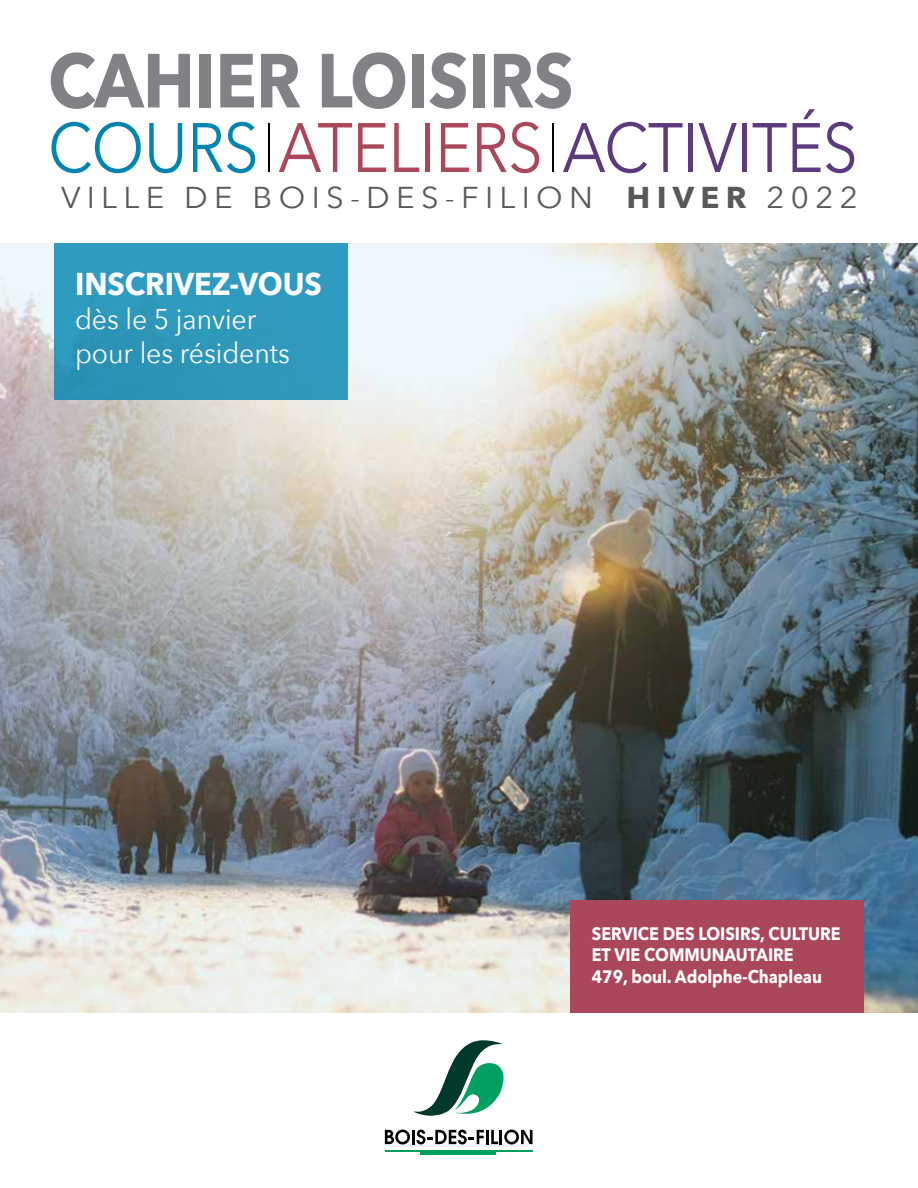
<style>
.page{position:relative;width:918px;height:1188px;background:#fff}
.page>*{position:absolute;margin:0;border:0;box-sizing:border-box;transform-origin:0 0}
.t1{font:700 75.75px "Avenir Next";letter-spacing:-.01em;color:#808285;scale:.9 1}
.t2{font:69.15px "Avenir Next";letter-spacing:-.01em;color:#5d3a7e;scale:.9 1}
.t3{font:700 31.5px "Avenir Next";letter-spacing:-.005em;color:#fff;scale:.94 1}
.t4{font:30.15px "Avenir Next";letter-spacing:.2em;color:#58595b;scale:1.04 1}
.t5{font:28.5px/34.2px "Avenir Next";letter-spacing:-.005em;color:#fff;scale:.94 1}
.t6{font:700 18px/21.6px "Avenir Next";letter-spacing:-.005em;color:#fff;scale:.9 1}
.s1{color:#0085b1}
.s2{font-weight:200;color:#000}
.s3{color:#aa475a}
.s4{font-weight:700}
</style>
<div class="page">
<img style="left:0;top:243px;width:918px;height:770px">
<div style="left:54px;top:243px;width:293px;height:157px;background:#2f9abd"></div>
<div style="left:571px;top:901px;width:293px;height:112px;background:#aa475a"></div>
<hr style="left:385px;top:1150px;width:147px;height:2px;background:#00a160">
<hr style="left:420px;top:1152px;width:76px;height:3px;background:#00a160">
<svg style="left:414px;top:1040px;width:90px;height:76px"></svg>
<svg style="left:385px;top:1130px;width:25px;height:15px"></svg>
<hr style="left:412px;top:1130px;width:3px;height:14px;background:#000">
<svg style="left:416px;top:1130px;width:117px;height:15px"></svg>
<h1 class="t1" style="left:48px;top:15px;width:586px">CAHIER LOISIRS</h1>
<h2 class="t2" style="left:48px;top:90px;width:901px"><span class="s1">COURS</span><span class="s2">I</span><span class="s3">ATELIERS</span><span class="s2">I</span>ACTIVITÉS</h2>
<h3 class="t4" style="left:61px;top:172px;width:768px">VILLE DE BOIS-DES-FILION <span class="s4">HIVER</span> 2022</h3>
<h3 class="t3" style="left:75px;top:256px;width:264px">INSCRIVEZ-VOUS</h3>
<h3 class="t5" style="left:75px;top:301px;width:230px">dès le 5 janvier pour les résidents</h3>
<p class="t6" style="left:592px;top:922px;width:278px">SERVICE DES LOISIRS, CULTURE<br>ET VIE COMMUNAUTAIRE<br>479, boul. Adolphe-Chapleau</p>
</div>
